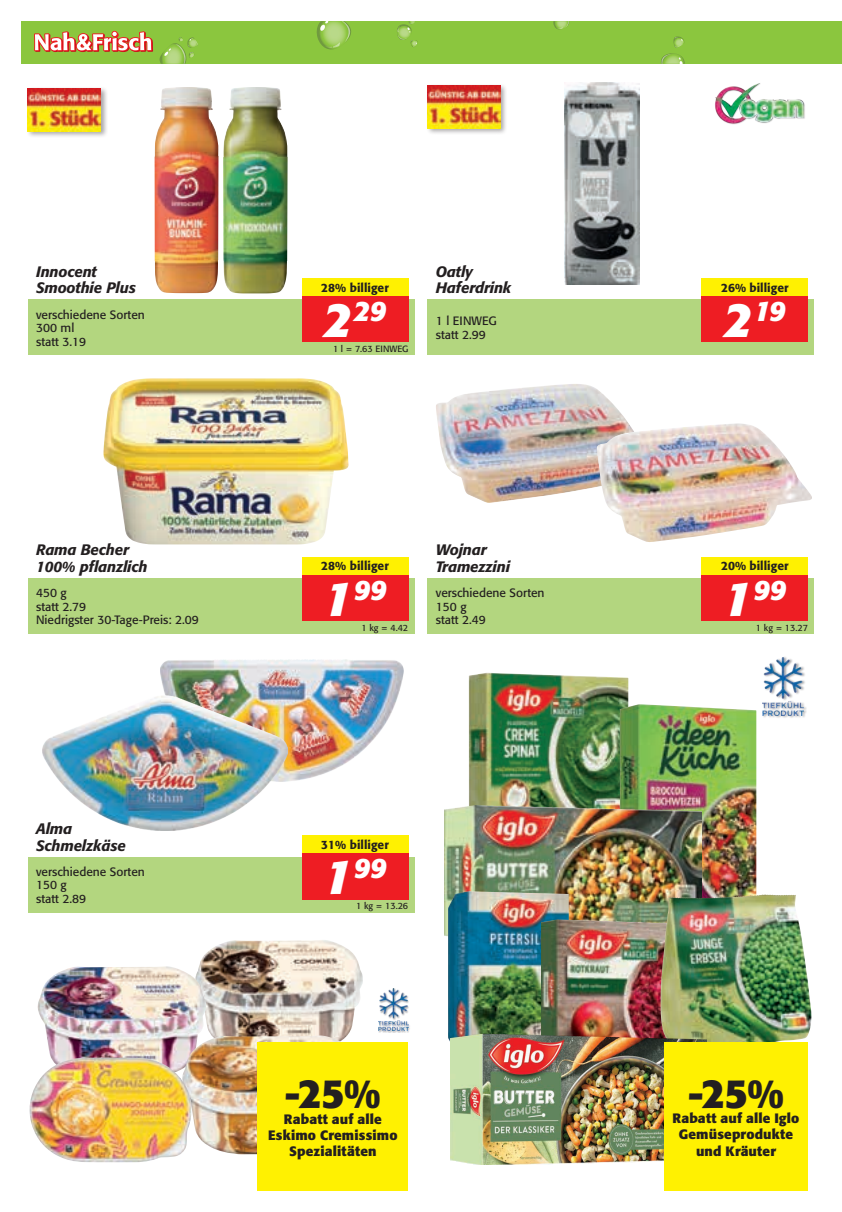
<style>
.page{position:relative;width:842px;height:1212px;background:#fff}
.page>*{position:absolute;margin:0;border:0;box-sizing:border-box;transform-origin:0 0}
.t1{font:700 40.5px "Formata Std";color:#231f20}
.t2{font:italic 700 28.05px "Formata Std";letter-spacing:.005em;color:#fff}
.t3{font:italic 500 15px/16.5px "Formata Std";letter-spacing:-.01em;color:#231f20}
.t4{font:700 13.5px/16.2px "Formata Std";letter-spacing:.01em;color:#231f20;text-align:center}
.t5{font:12px/13.5px "Formata Std";color:#231f20}
.t6{font:500 12px "Formata Std";color:#231f20}
.t7{font:9px "Formata Std";color:#231f20}
.s1{font-size:48px}
</style>
<div class="page">
<div style="left:21px;top:21px;width:821px;height:43px;background:#8bc63e"></div>
<svg style="left:159px;top:37px;width:39px;height:27px"></svg>
<svg style="left:553px;top:21px;width:16px;height:9px"></svg>
<svg style="left:397px;top:21px;width:21px;height:26px"></svg>
<svg style="left:661px;top:36px;width:24px;height:28px"></svg>
<svg style="left:316px;top:21px;width:35px;height:29px"></svg>
<svg style="left:34px;top:31px;width:119px;height:21px"></svg>
<img style="left:469px;top:673px;width:159px;height:133px">
<img style="left:620px;top:704px;width:136px;height:190px">
<img style="left:445px;top:806px;width:257px;height:131px">
<img style="left:448px;top:891px;width:121px;height:151px">
<img style="left:541px;top:919px;width:120px;height:115px">
<img style="left:661px;top:894px;width:103px;height:148px">
<img style="left:103px;top:378px;width:245px;height:166px">
<div style="left:28px;top:578px;width:387px;height:56px;background:#b3d67f"></div>
<img style="left:450px;top:1034px;width:257px;height:130px">
<div style="left:302px;top:574px;width:106px;height:47px;background:#ee1d23"></div>
<div style="left:302px;top:557px;width:106px;height:17px;background:#fff101"></div>
<div style="left:664px;top:1042px;width:144px;height:149px;background:#fff101"></div>
<div style="left:762px;top:656px;width:45px;height:62px;background:#231f20;opacity:.4"></div>
<img style="left:762px;top:657px;width:42px;height:58px">
<div style="left:378px;top:988px;width:33px;height:45px;background:#231f20;opacity:.4"></div>
<img style="left:378px;top:988px;width:30px;height:43px">
<img style="left:564px;top:83px;width:75px;height:202px">
<div style="left:427px;top:300px;width:387px;height:55px;background:#b3d67f"></div>
<div style="left:702px;top:296px;width:106px;height:46px;background:#ee1d23"></div>
<div style="left:702px;top:279px;width:106px;height:17px;background:#fff101"></div>
<img style="left:715px;top:83px;width:90px;height:42px">
<img style="left:160px;top:660px;width:244px;height:122px">
<img style="left:42px;top:695px;width:245px;height:135px">
<div style="left:28px;top:857px;width:387px;height:55px;background:#b3d67f"></div>
<div style="left:302px;top:853px;width:106px;height:46px;background:#ee1d23"></div>
<div style="left:302px;top:836px;width:106px;height:17px;background:#fff101"></div>
<div style="left:427px;top:578px;width:387px;height:56px;background:#b3d67f"></div>
<div style="left:702px;top:574px;width:106px;height:47px;background:#ee1d23"></div>
<div style="left:702px;top:557px;width:106px;height:17px;background:#fff101"></div>
<img style="left:155px;top:87px;width:63px;height:206px">
<img style="left:223px;top:87px;width:65px;height:206px">
<div style="left:28px;top:300px;width:387px;height:55px;background:#b3d67f"></div>
<div style="left:302px;top:296px;width:106px;height:46px;background:#ee1d23"></div>
<div style="left:302px;top:279px;width:106px;height:17px;background:#fff101"></div>
<img style="left:199px;top:940px;width:164px;height:95px">
<img style="left:37px;top:966px;width:169px;height:91px">
<img style="left:181px;top:1035px;width:167px;height:119px">
<img style="left:30px;top:1057px;width:161px;height:105px">
<div style="left:257px;top:1042px;width:151px;height:149px;background:#fff101"></div>
<img style="left:436px;top:384px;width:192px;height:119px">
<img style="left:597px;top:423px;width:215px;height:119px">
<div style="left:26px;top:86px;width:82px;height:52px;background:#231f20;opacity:.4"></div>
<img style="left:28px;top:89px;width:72px;height:42px">
<div style="left:426px;top:84px;width:82px;height:51px;background:#231f20;opacity:.4"></div>
<img style="left:427px;top:86px;width:73px;height:42px">
<p class="t3" style="left:36px;top:263px;width:101px">Innocent<br>Smoothie Plus</p>
<p class="t6" style="left:321px;top:280px;width:69px">28% billiger</p>
<p class="t3" style="left:436px;top:263px;width:77px">Oatly<br>Haferdrink</p>
<p class="t6" style="left:721px;top:280px;width:69px">26% billiger</p>
<p class="t5" style="left:36px;top:307px;width:110px">verschiedene Sorten<br>300 ml<br>statt 3.19</p>
<h2 class="t2" style="left:324px;top:294px;width:64px"><span class="s1">2</span>29</h2>
<p class="t7" style="left:333px;top:343px;width:77px">1 l = 7.63 EINWEG</p>
<p class="t5" style="left:436px;top:314px;width:62px">1 l EINWEG statt 2.99</p>
<h2 class="t2" style="left:724px;top:294px;width:63px"><span class="s1">2</span>19</h2>
<p class="t3" style="left:36px;top:542px;width:113px">Rama Becher<br>100% pflanzlich</p>
<p class="t6" style="left:321px;top:558px;width:69px">28% billiger</p>
<p class="t3" style="left:436px;top:542px;width:76px">Wojnar<br>Tramezzini</p>
<p class="t6" style="left:721px;top:558px;width:69px">20% billiger</p>
<p class="t5" style="left:36px;top:586px;width:164px">450 g<br>statt 2.79<br>Niedrigster 30-Tage-Preis: 2.09</p>
<h2 class="t2" style="left:324px;top:572px;width:64px"><span class="s1">1</span>99</h2>
<p class="t7" style="left:361px;top:622px;width:48px">1 kg = 4.42</p>
<p class="t5" style="left:436px;top:586px;width:110px">verschiedene Sorten<br>150 g<br>statt 2.49</p>
<h2 class="t2" style="left:723px;top:572px;width:64px"><span class="s1">1</span>99</h2>
<p class="t7" style="left:756px;top:622px;width:53px">1 kg = 13.27</p>
<p class="t3" style="left:36px;top:820px;width:91px">Alma<br>Schmelzkäse</p>
<p class="t6" style="left:321px;top:837px;width:69px">31% billiger</p>
<p class="t5" style="left:36px;top:864px;width:110px">verschiedene Sorten<br>150 g<br>statt 2.89</p>
<h2 class="t2" style="left:324px;top:851px;width:64px"><span class="s1">1</span>99</h2>
<p class="t7" style="left:356px;top:900px;width:53px">1 kg = 13.26</p>
<h1 class="t1" style="left:285px;top:1068px;width:98px">-25%</h1>
<p class="t4" style="left:268px;top:1127px;width:131px">Eskimo Cremissimo<br>Spezialitäten</p>
<p class="t4" style="left:284px;top:1111px;width:99px">Rabatt auf alle</p>
<h1 class="t1" style="left:688px;top:1068px;width:98px">-25%</h1>
<p class="t4" style="left:679px;top:1126px;width:116px">Gemüseprodukte und Kräuter</p>
<p class="t4" style="left:672px;top:1110px;width:128px">Rabatt auf alle Iglo</p>
</div>
